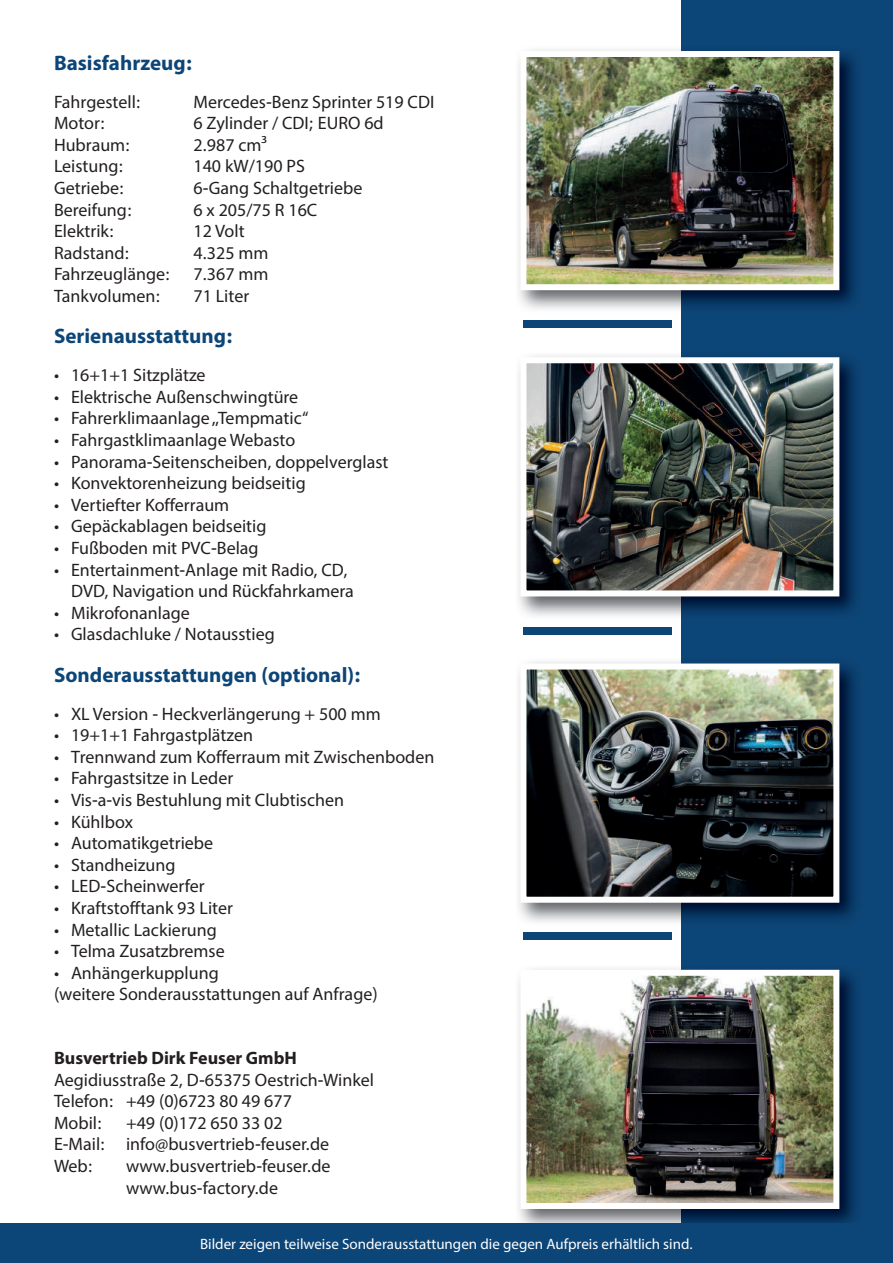
<style>
.page{position:relative;width:893px;height:1263px;background:#fff}
.page>*{position:absolute;margin:0;border:0;box-sizing:border-box;transform-origin:0 0}
.t1{font:700 21px "Myriad Hebrew";color:#0c4577}
.t2{font:18px/21.6px "Myriad Hebrew";color:#231f20}
.t3{font:700 18px "Myriad Hebrew";color:#231f20}
.t4{font:15px "Myriad Hebrew";color:#fff}
</style>
<div class="page">
<div style="left:681px;top:0;width:212px;height:1263px;background:#0c4577"></div>
<img style="left:518px;top:49px;width:338px;height:260px">
<img style="left:527px;top:58px;width:305px;height:225px">
<div style="left:520px;top:51px;width:319px;height:239px;border:6px solid #fff"></div>
<img style="left:518px;top:355px;width:338px;height:261px">
<img style="left:527px;top:364px;width:305px;height:225px">
<div style="left:520px;top:357px;width:319px;height:239px;border:6px solid #fff"></div>
<img style="left:518px;top:661px;width:338px;height:261px">
<img style="left:527px;top:670px;width:305px;height:226px">
<div style="left:520px;top:663px;width:319px;height:240px;border:6px solid #fff"></div>
<img style="left:518px;top:968px;width:338px;height:255px">
<img style="left:527px;top:977px;width:305px;height:225px">
<div style="left:520px;top:970px;width:319px;height:239px;border:6px solid #fff"></div>
<div style="left:523px;top:628px;width:149px;height:7px;background:#0c4577"></div>
<div style="left:523px;top:320px;width:149px;height:7px;background:#0c4577"></div>
<div style="left:523px;top:932px;width:149px;height:8px;background:#0c4577"></div>
<div style="left:0;top:1223px;width:893px;height:40px;background:#0c4577"></div>
<p class="t1" style="left:54px;top:55px;width:140px">Basisfahrzeug:</p>
<p class="t2" style="left:54px;top:91px;width:89px">Fahrgestell:</p>
<p class="t2" style="left:194px;top:91px;width:242px">Mercedes-Benz Sprinter 519 CDI</p>
<p class="t2" style="left:54px;top:113px;width:53px">Motor:</p>
<p class="t2" style="left:193px;top:113px;width:192px">6 Zylinder / CDI; EURO 6d</p>
<p class="t2" style="left:54px;top:134px;width:78px">Hubraum:</p>
<p class="t2" style="left:193px;top:134px;width:75px">2.987 cm³</p>
<p class="t2" style="left:54px;top:156px;width:71px">Leistung:</p>
<p class="t2" style="left:193px;top:156px;width:113px">140 kW/190 PS</p>
<p class="t2" style="left:54px;top:178px;width:72px">Getriebe:</p>
<p class="t2" style="left:193px;top:178px;width:170px">6-Gang Schaltgetriebe</p>
<p class="t2" style="left:54px;top:199px;width:80px">Bereifung:</p>
<p class="t2" style="left:194px;top:199px;width:125px">6 x 205/75 R 16C</p>
<p class="t2" style="left:54px;top:221px;width:62px">Elektrik:</p>
<p class="t2" style="left:194px;top:221px;width:53px">12 Volt</p>
<p class="t2" style="left:54px;top:242px;width:77px">Radstand:</p>
<p class="t2" style="left:193px;top:242px;width:76px">4.325 mm</p>
<p class="t2" style="left:54px;top:264px;width:118px">Fahrzeuglänge:</p>
<p class="t2" style="left:193px;top:264px;width:76px">7.367 mm</p>
<p class="t2" style="left:54px;top:286px;width:108px">Tankvolumen:</p>
<p class="t2" style="left:193px;top:286px;width:57px">71 Liter</p>
<p class="t1" style="left:54px;top:328px;width:181px">Serienausstattung:</p>
<p class="t2" style="left:54px;top:365px;width:153px">• 16+1+1 Sitzplätze</p>
<p class="t2" style="left:54px;top:386px;width:246px">• Elektrische Außenschwingtüre</p>
<p class="t2" style="left:54px;top:408px;width:256px">• Fahrerklimaanlage „Tempmatic“</p>
<p class="t2" style="left:54px;top:430px;width:243px">• Fahrgastklimaanlage Webasto</p>
<p class="t2" style="left:54px;top:451px;width:336px">• Panorama-Seitenscheiben, doppelverglast</p>
<p class="t2" style="left:54px;top:473px;width:253px">• Konvektorenheizung beidseitig</p>
<p class="t2" style="left:54px;top:494px;width:177px">• Vertiefter Kofferraum</p>
<p class="t2" style="left:54px;top:516px;width:214px">• Gepäckablagen beidseitig</p>
<p class="t2" style="left:54px;top:538px;width:206px">• Fußboden mit PVC-Belag</p>
<p class="t2" style="left:71px;top:559px;width:284px;text-indent:-17px">• Entertainment-Anlage mit Radio, CD,<br>DVD, Navigation und Rückfahrkamera</p>
<p class="t2" style="left:54px;top:602px;width:137px">• Mikrofonanlage</p>
<p class="t2" style="left:54px;top:624px;width:222px">• Glasdachluke / Notausstieg</p>
<p class="t1" style="left:54px;top:667px;width:309px">Sonderausstattungen (optional):</p>
<p class="t2" style="left:54px;top:703px;width:328px">• XL Version - Heckverlängerung + 500 mm</p>
<p class="t2" style="left:54px;top:725px;width:201px">• 19+1+1 Fahrgastplätzen</p>
<p class="t2" style="left:54px;top:746px;width:382px">• Trennwand zum Kofferraum mit Zwischenboden</p>
<p class="t2" style="left:54px;top:768px;width:181px">• Fahrgastsitze in Leder</p>
<p class="t2" style="left:54px;top:790px;width:292px">• Vis-a-vis Bestuhlung mit Clubtischen</p>
<p class="t2" style="left:54px;top:811px;width:81px">• Kühlbox</p>
<p class="t2" style="left:54px;top:833px;width:161px">• Automatikgetriebe</p>
<p class="t2" style="left:54px;top:854px;width:123px">• Standheizung</p>
<p class="t2" style="left:54px;top:876px;width:152px">• LED-Scheinwerfer</p>
<p class="t2" style="left:54px;top:898px;width:181px">• Kraftstofftank 93 Liter</p>
<p class="t2" style="left:54px;top:919px;width:164px">• Metallic Lackierung</p>
<p class="t2" style="left:54px;top:941px;width:172px">• Telma Zusatzbremse</p>
<p class="t2" style="left:54px;top:962px;width:325px">• Anhängerkupplung<br>(weitere Sonderausstattungen auf Anfrage)</p>
<p class="t3" style="left:54px;top:1051px;width:244px">Busvertrieb Dirk Feuser GmbH</p>
<p class="t2" style="left:54px;top:1069px;width:322px">Aegidiusstraße 2, D-65375 Oestrich-Winkel<br>Telefon: +49 (0)6723 80 49 677<br>Mobil:</p>
<p class="t2" style="left:54px;top:1112px;width:277px;text-indent:72px">+49 (0)172 650 33 02<br>E-Mail: info@busvertrieb-feuser.de<br>Web:</p>
<p class="t2" style="left:126px;top:1155px;width:206px">www.busvertrieb-feuser.de www.bus-factory.de</p>
<p class="t4" style="left:200px;top:1237px;width:494px">Bilder zeigen teilweise Sonderausstattungen die gegen Aufpreis erhältlich sind.</p>
</div>
